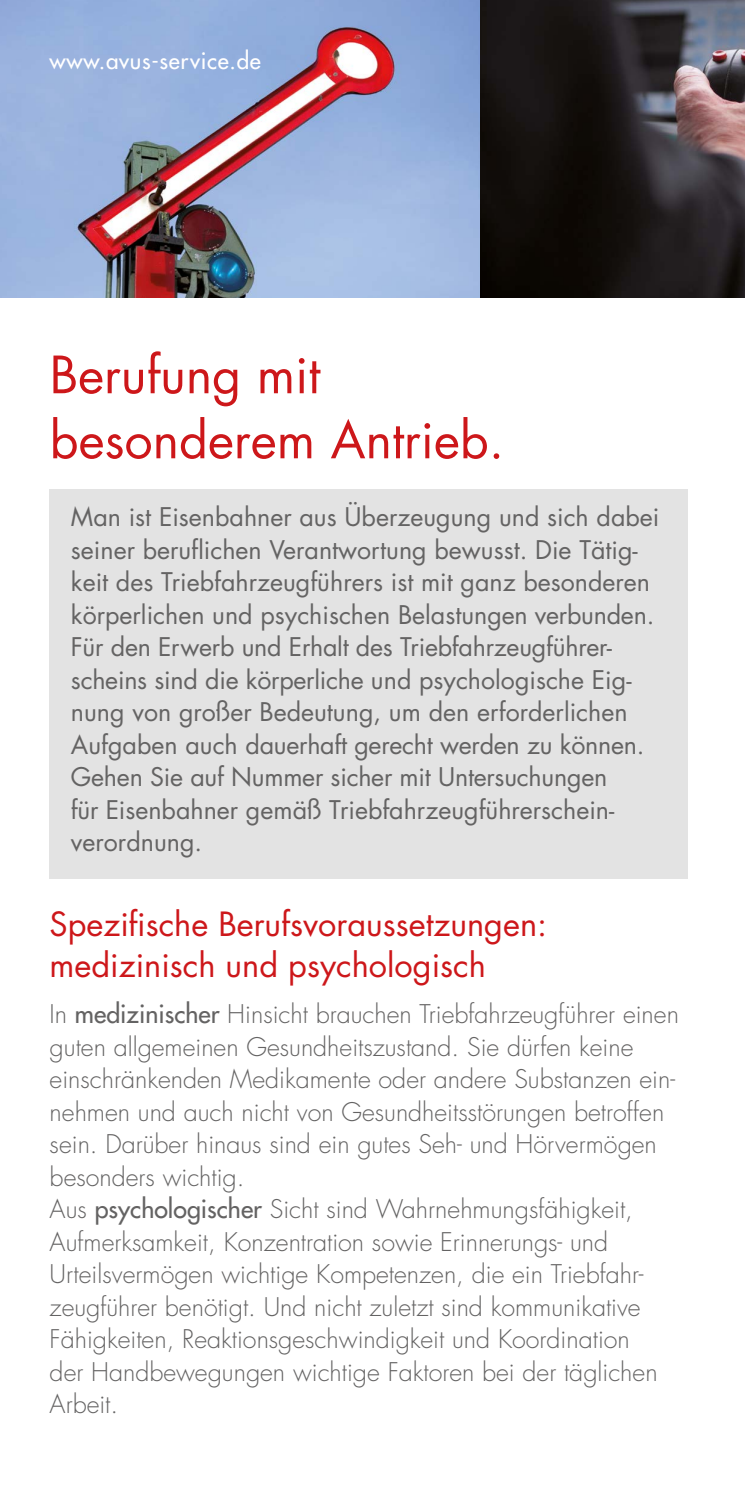
<style>
.page{position:relative;width:745px;height:1489px;background:#fff}
.page>*{position:absolute;margin:0;border:0;box-sizing:border-box;transform-origin:0 0}
.t1{font:50px/65px "Futura LT";color:#cd171a}
.t2{font:32.5px/40px "Futura LT";color:#cd171a}
.t3{font:300 25px/32.5px "Futura LT";color:#646363}
.t4{font:25px/32.5px "Futura LT";color:#646363}
.t5{font:22.5px "Futura LT";letter-spacing:.03em;color:#fff}
.s1{font-weight:400}
</style>
<div class="page">
<img style="left:479px;top:0;width:265px;height:298px">
<img style="left:0;top:0;width:479px;height:298px">
<div style="left:50px;top:489px;width:637px;height:390px;background:#e3e3e3"></div>
<p class="t5" style="left:50px;top:46px;width:212px">www.avus-service.de</p>
<h1 class="t1" style="left:50px;top:343px;width:455px">Berufung mit besonderem Antrieb.</h1>
<p class="t4" style="left:71px;top:501px;width:589px">Man ist Eisenbahner aus Überzeugung und sich dabei seiner beruflichen Verantwortung bewusst. Die Tätig&shy;keit des Triebfahrzeugführers ist mit ganz besonderen körperlichen und psychischen Belastungen verbunden.<br>Für den Erwerb und Erhalt des Triebfahrzeugführer&shy;scheins sind die körperliche und psychologische Eig&shy;nung von großer Bedeutung, um den erforderlichen Aufgaben auch dauerhaft gerecht werden zu können.<br>Gehen Sie auf Nummer sicher mit Untersuchungen<br>für Eisenbahner gemäß Triebfahrzeugführerschein&shy;verordnung.</p>
<h2 class="t2" style="left:50px;top:904px;width:498px">Spezifische Berufsvoraussetzungen: medizinisch und psychologisch</h2>
<p class="t3" style="left:50px;top:998px;width:630px">In <span class="s1">medizinischer</span> Hinsicht brauchen Triebfahrzeugführer einen guten allgemeinen Gesundheitszustand. Sie dürfen keine einschränkenden Medikamente oder andere Substanzen ein&shy;nehmen und auch nicht von Gesundheitsstörungen betroffen sein. Darüber hinaus sind ein gutes Seh- und Hörvermögen besonders wichtig.<br>Aus <span class="s1">psychologischer</span> Sicht sind Wahrnehmungsfähigkeit, Aufmerksamkeit, Konzentration sowie Erinnerungs- und Urteilsvermögen wichtige Kompetenzen, die ein Triebfahr&shy;zeugführer benötigt. Und nicht zuletzt sind kommunikative Fähigkeiten, Reaktionsgeschwindigkeit und Koordination<br>der Handbewegungen wichtige Faktoren bei der täglichen Arbeit.</p>
</div>
